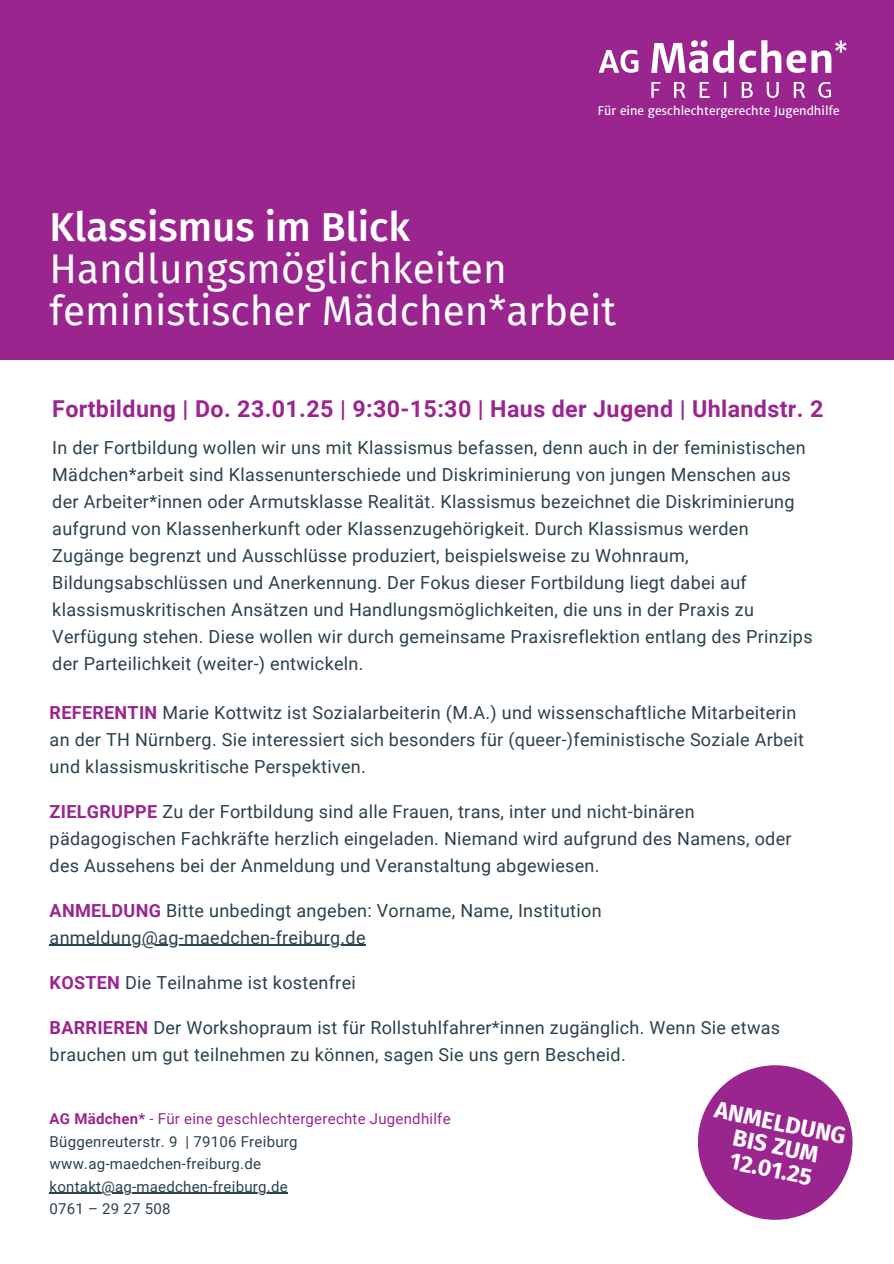
<style>
.page{position:relative;width:894px;height:1264px;background:#fff}
.page>*{position:absolute;margin:0;border:0;box-sizing:border-box;transform-origin:0 0}
.t1{font:40.5px/42px "Fira Sans";color:#fff}
.t2{font:700 23.4px/23.4px "Fira Sans";color:#fff;text-align:center}
.t3{font:700 23.25px "Roboto";letter-spacing:.015em;color:#9a258f}
.t4{font:18px/27px "Roboto";letter-spacing:.015em;color:#2a414d}
.t5{font:15px/22.5px "Roboto";letter-spacing:.015em;color:#2a414d}
.t6{font:12px "Merriweather Sans";color:#fff}
.s1{font-weight:500}
.s2{font-weight:700;color:#9a258f}
.s3{color:#9a258f}
</style>
<div class="page">
<div style="left:0;top:0;width:893px;height:359px;background:#9a258f"></div>
<svg style="left:599px;top:50px;width:39px;height:23px"></svg>
<svg style="left:651px;top:40px;width:180px;height:33px"></svg>
<svg style="left:651px;top:82px;width:180px;height:16px"></svg>
<div style="left:697px;top:1065px;width:155px;height:154px;background:#9a258f;border-radius:50%"></div>
<hr style="left:50px;top:944px;width:316px;height:1px;background:#2a414d">
<hr style="left:50px;top:1192px;width:238px;height:1px;background:#2a414d">
<p class="t6" style="left:597px;top:103px;width:243px">Für eine geschlechtergerechte Jugendhilfe</p>
<h3 class="t1" style="left:50px;top:206px;width:568px"><span class="s1">Klassismus im Blick<br></span>Handlungsmöglichkeiten feministischer Mädchen*arbeit</h3>
<h4 class="t3" style="left:52px;top:395px;width:772px">Fortbildung | Do. 23.01.25 | 9:30-15:30 | Haus der Jugend | Uhlandstr. 2</h4>
<h4 class="t4" style="left:52px;top:434px;width:761px">In der Fortbildung wollen wir uns mit Klassismus befassen, denn auch in der feministischen Mädchen*arbeit sind Klassenunterschiede und Diskriminierung von jungen Menschen aus der Arbeiter*innen oder Armutsklasse Realität. Klassismus bezeichnet die Diskriminierung aufgrund von Klassenherkunft oder Klassenzugehörigkeit. Durch Klassismus werden Zugänge begrenzt und Ausschlüsse produziert, beispielsweise zu Wohnraum, Bildungsabschlüssen und Anerkennung. Der Fokus dieser Fortbildung liegt dabei auf klassismuskritischen Ansätzen und Handlungsmöglichkeiten, die uns in der Praxis zu Verfügung stehen. Diese wollen wir durch gemeinsame Praxisreflektion entlang des Prinzips der Parteilichkeit (weiter-) entwickeln.</h4>
<h4 class="t4" style="left:50px;top:699px;width:755px"><span class="s2">REFERENTIN</span> Marie Kottwitz ist Sozialarbeiterin (M.A.) und wissenschaftliche Mitarbeiterin an der TH Nürnberg. Sie interessiert sich besonders für (queer-)feministische Soziale Arbeit und klassismuskritische Perspektiven.</h4>
<h4 class="t4" style="left:50px;top:798px;width:743px"><span class="s2">ZIELGRUPPE</span> Zu der Fortbildung sind alle Frauen, trans, inter und nicht-binären pädagogischen Fachkräfte herzlich eingeladen. Niemand wird aufgrund des Namens, oder des Aussehens bei der Anmeldung und Veranstaltung abgewiesen.</h4>
<h4 class="t4" style="left:50px;top:897px;width:553px"><span class="s2">ANMELDUNG</span> Bitte unbedingt angeben: Vorname, Name, Institution</h4>
<h4 class="t4" style="left:50px;top:924px;width:317px">anmeldung@ag-maedchen-freiburg.de</h4>
<h4 class="t4" style="left:50px;top:969px;width:307px"><span class="s2">KOSTEN</span> Die Teilnahme ist kostenfrei</h4>
<h2 class="t4" style="left:50px;top:1014px;width:731px"><span class="s2">BARRIEREN</span> Der Workshopraum ist für Rollstuhlfahrer*innen zugänglich. Wenn Sie etwas brauchen um gut teilnehmen zu können, sagen Sie uns gern Bescheid.</h2>
<h5 class="t5" style="left:50px;top:1107px;width:402px"><span class="s2">AG Mädchen*</span> <span class="s3">- Für eine geschlechtergerechte Jugendhilfe </span>Büggenreuterstr. 9 | 79106 Freiburg www.ag-maedchen-freiburg.de kontakt@ag-maedchen-freiburg.de<br>0761 – 29 27 508</h5>
<h1 class="t2" style="left:717px;top:1097px;width:135px;rotate:12deg">ANMELDUNG<br>BIS ZUM<br>12.01.25</h1>
</div>
